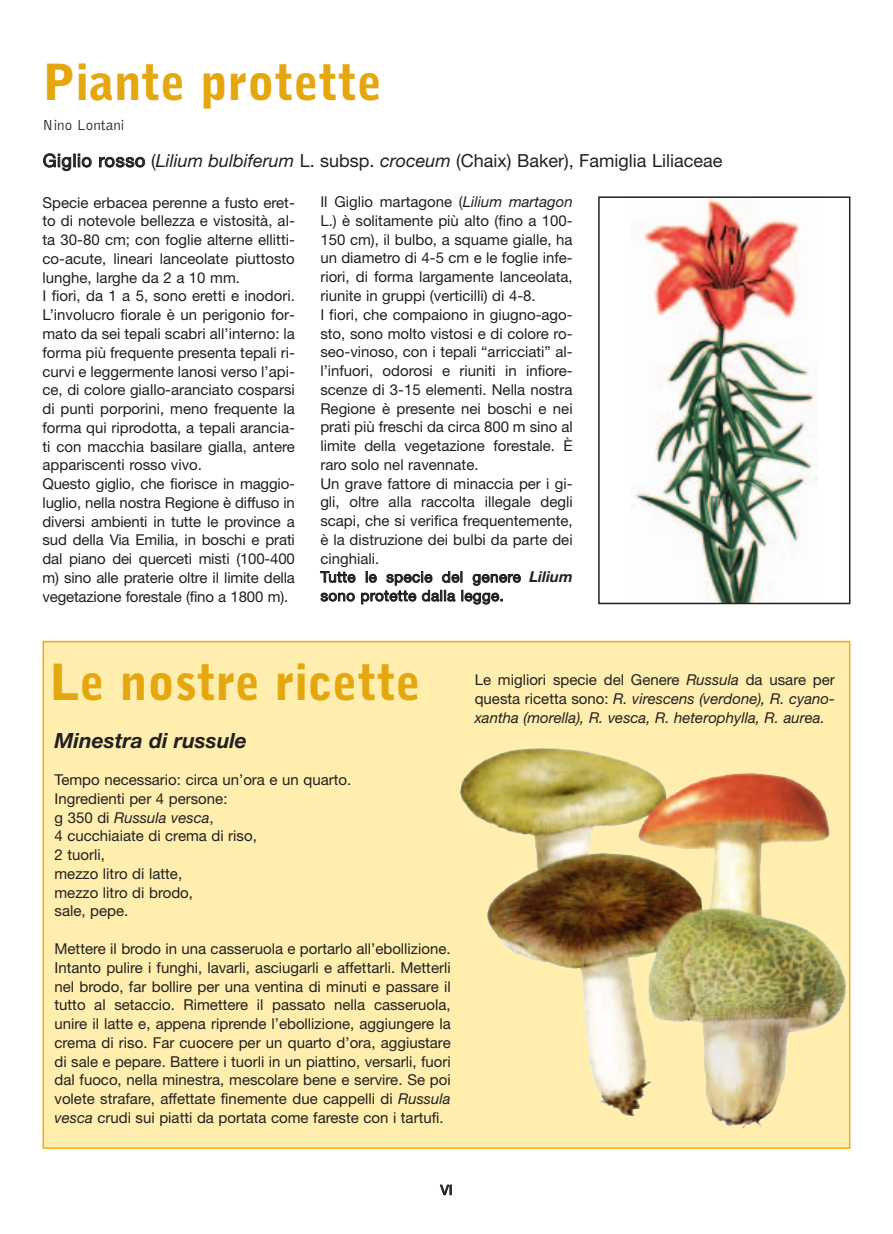
<style>
.page{position:relative;width:893px;height:1234px;background:#fff}
.page>*{position:absolute;margin:0;border:0;box-sizing:border-box;transform-origin:0 0}
.t1{font:900 49.5px "Bell Gothic";color:#e5a710}
.t2{font:italic 700 21px "Helvetica Neue";color:#231f20}
.t3{font:18px "Helvetica Neue";color:#231f20}
.t4{font:15px/18.8px "Helvetica Neue";color:#231f20}
.t5{font:italic 15px/18.8px "Helvetica Neue";color:#231f20;text-align:justify}
.t6{font:300 15px "Bell Gothic";color:#231f20}
.t7{font:13.5px "Helvetica Neue";color:#231f20}
.s1{font-style:italic}
.s2{font-weight:700;font-style:italic}
.s3{font-style:normal}
</style>
<div class="page">
<img style="left:631px;top:199px;width:186px;height:402px">
<div style="left:598px;top:196px;width:252px;height:408px;border:2px solid #231f20"></div>
<svg style="left:46px;top:643px;width:801px;height:502px;background:#efdc9f"></svg>
<img style="left:628px;top:762px;width:85px;height:36px">
<h1 class="t1" style="left:43px;top:64px;width:341px">Piante protette</h1>
<p class="t6" style="left:43px;top:120px;width:84px">Nino Lontani</p>
<p class="t3" style="left:43px;top:154px;width:681px">Giglio rosso (<span class="s1">Lilium bulbiferum</span> L. subsp. <span class="s1">croceum</span> (Chaix) Baker), Famiglia Liliaceae</p>
<p class="t4" style="left:320px;top:194px;width:254px">Il Giglio martagone (<span class="s1">Lilium martagon </span>L.) è solitamente più alto (fino a 100- 150 cm), il bulbo, a squame gialle, ha un diametro di 4-5 cm e le foglie infe&shy;riori, di forma largamente lanceolata, riunite in gruppi (verticilli) di 4-8.<br>I fiori, che compaiono in giugno-ago&shy;sto, sono molto vistosi e di colore ro&shy;seo-vinoso, con i tepali “arricciati” al&shy;l’infuori, odorosi e riuniti in infiore&shy;scenze di 3-15 elementi. Nella nostra Regione è presente nei boschi e nei prati più freschi da circa 800 m sino al limite della vegetazione forestale. È raro solo nel ravennate.<br>Un grave fattore di minaccia per i gi&shy;gli, oltre alla raccolta illegale degli scapi, che si verifica frequentemente, è la distruzione dei bulbi da parte dei cinghiali.<br>Tutte le specie del genere <span class="s2">Lilium </span>sono protette dalla legge.</p>
<p class="t4" style="left:43px;top:194px;width:254px">Specie erbacea perenne a fusto eret&shy;to di notevole bellezza e vistosità, al&shy;ta 30-80 cm; con foglie alterne ellitti&shy;co-acute, lineari lanceolate piuttosto lunghe, larghe da 2 a 10 mm.<br>I fiori, da 1 a 5, sono eretti e inodori.<br>L’involucro fiorale è un perigonio for&shy;mato da sei tepali scabri all’interno: la forma più frequente presenta tepali ri&shy;curvi e leggermente lanosi verso l’api&shy;ce, di colore giallo-aranciato cosparsi di punti porporini, meno frequente la forma qui riprodotta, a tepali arancia&shy;ti con macchia basilare gialla, antere appariscenti rosso vivo.<br>Questo giglio, che fiorisce in maggio&shy;luglio, nella nostra Regione è diffuso in diversi ambienti in tutte le province a sud della Via Emilia, in boschi e prati dal piano dei querceti misti (100-400 m) sino alle praterie oltre il limite della vegetazione forestale (fino a 1800 m).</p>
<h1 class="t1" style="left:50px;top:664px;width:372px">Le nostre ricette</h1>
<h2 class="t2" style="left:55px;top:733px;width:194px">Minestra di russule</h2>
<p class="t4" style="left:55px;top:771px;width:298px">Tempo necessario: circa un’ora e un quarto.<br>Ingredienti per 4 persone:<br>g 350 di <span class="s1">Russula vesca</span>,<br>4 cucchiaiate di crema di riso,<br>2 tuorli,<br>mezzo litro di latte,<br>mezzo litro di brodo,<br>sale, pepe.</p>
<p class="t4" style="left:55px;top:940px;width:398px;text-align:justify">Mettere il brodo in una casseruola e portarlo all’ebollizione.<br>Intanto pulire i funghi, lavarli, asciugarli e affettarli. Metterli nel brodo, far bollire per una ventina di minuti e passare il tutto al setaccio. Rimettere il passato nella casseruola, unire il latte e, appena riprende l’ebollizione, aggiungere la crema di riso. Far cuocere per un quarto d’ora, aggiustare di sale e pepare. Battere i tuorli in un piattino, versarli, fuori dal fuoco, nella minestra, mescolare bene e servire. Se poi volete strafare, affettate finemente due cappelli di <span class="s1">Russula vesca</span> crudi sui piatti da portata come fareste con i tartufi.</p>
<p class="t5" style="left:475px;top:671px;width:362px"><span class="s3">Le migliori specie del Genere</span> Russula <span class="s3">da usare per questa ricetta sono:</span> R. virescens (verdone), R. cyano&shy;xantha (morella), R. vesca, R. heterophylla, R. aurea.</p>
<p class="t7" style="left:440px;top:1184px;width:13px">VI</p>
</div>
